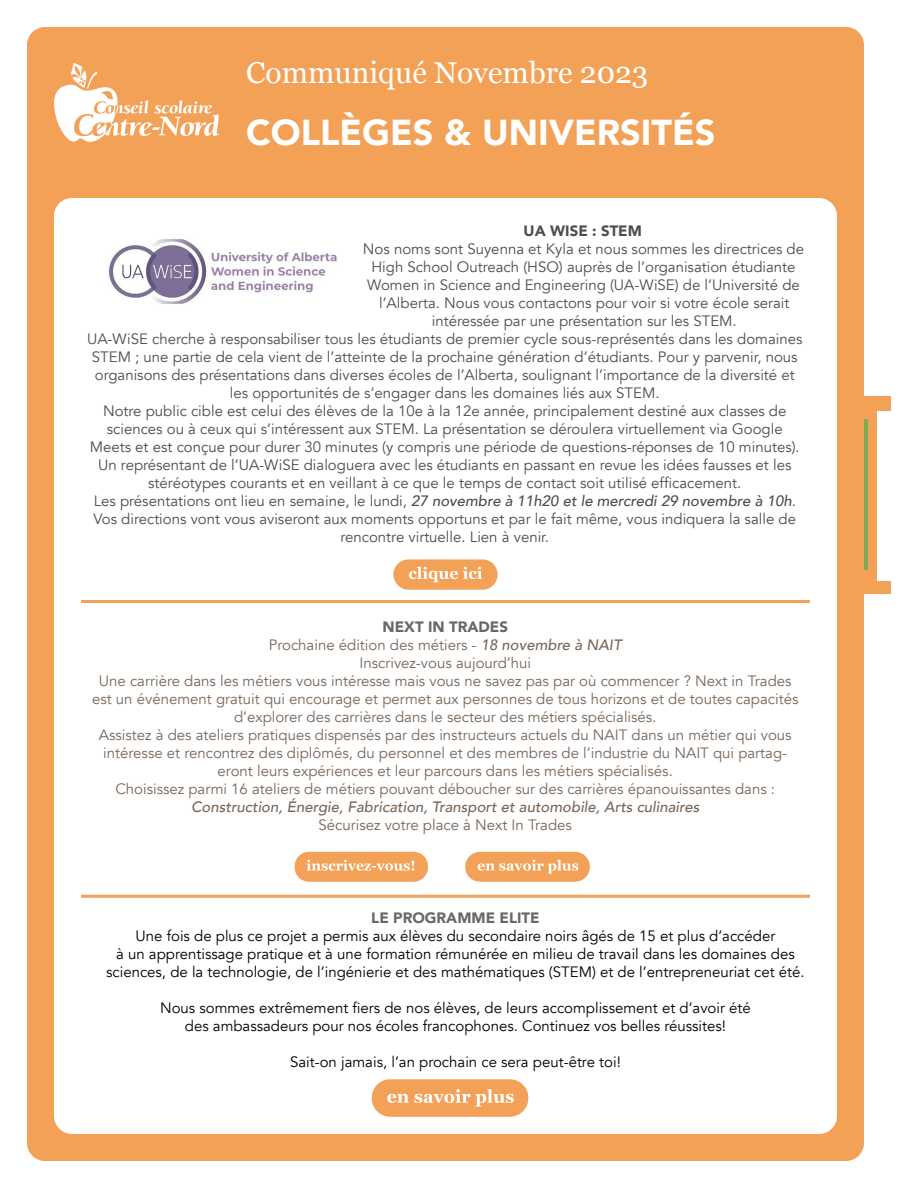
<style>
.page{position:relative;width:918px;height:1188px;background:#fff}
.page>*{position:absolute;margin:0;border:0;box-sizing:border-box;transform-origin:0 0}
.t1{font:900 36px "Avenir";color:#fff}
.t2{font:30px "Georgia";color:#fff}
.t3{font:15px "Avenir";color:#4d4d4f}
.t4{font:15px/18px "Avenir";color:#77675b;text-align:center}
.t5{font:15px/18px "Avenir";color:#010000;text-align:center}
.t6{font:italic 500 15px "Avenir";color:#77675b}
.t7{font:900 15px "Avenir";color:#666767}
.t8{font:900 15px "Avenir";color:#4d4d4f}
.s1{font-weight:500;font-style:italic}
.s2{font-weight:900;color:#666767}
</style>
<div class="page">
<div style="left:837px;top:396px;width:54px;height:14px;background:#f3a156"></div>
<div style="left:854px;top:407px;width:22px;height:177px;background:#f3a156"></div>
<div style="left:837px;top:582px;width:54px;height:12px;background:#f3a156"></div>
<div style="left:837px;top:420px;width:30px;height:150px;background:#82a856"></div>
<div style="left:27px;top:27px;width:837px;height:1134px;background:#f3a156;border-radius:18px"></div>
<div style="left:54px;top:198px;width:783px;height:936px;background:#fff;border-radius:18px"></div>
<svg style="left:54px;top:63px;width:165px;height:79px"></svg>
<img style="left:108px;top:239px;width:229px;height:65px">
<svg style="left:393px;top:559px;width:105px;height:31px;background:#f5b376"></svg>
<hr style="left:81px;top:600px;width:729px;height:3px;background:#f3a156">
<hr style="left:81px;top:895px;width:729px;height:3px;background:#f3a156">
<svg style="left:465px;top:852px;width:125px;height:30px;background:#f4af70"></svg>
<svg style="left:294px;top:852px;width:134px;height:30px;background:#f4af6f"></svg>
<svg style="left:372px;top:1079px;width:156px;height:38px;background:#f4af70"></svg>
<h2 class="t2" style="left:246px;top:51px;width:404px">Communiqué Novembre 2023</h2>
<h1 class="t1" style="left:246px;top:102px;width:471px">COLLÈGES &amp; UNIVERSITÉS</h1>
<p class="t8" style="left:524px;top:218px;width:120px">UA WISE : STEM</p>
<p class="t3" style="left:363px;top:240px;width:443px">Nos noms sont Suyenna et Kyla et nous sommes les directrices de</p>
<p class="t3" style="left:371px;top:258px;width:426px">High School Outreach (HSO) auprès de l’organisation étudiante</p>
<p class="t3" style="left:367px;top:276px;width:434px">Women in Science and Engineering (UA-WiSE) de l’Université de</p>
<p class="t3" style="left:379px;top:294px;width:412px">l’Alberta. Nous vous contactons pour voir si votre école serait</p>
<p class="t3" style="left:432px;top:312px;width:307px">intéressée par une présentation sur les STEM.</p>
<p class="t3" style="left:87px;top:330px;width:717px">UA-WiSE cherche à responsabiliser tous les étudiants de premier cycle sous-représentés dans les domaines</p>
<p class="t3" style="left:92px;top:348px;width:707px">STEM ; une partie de cela vient de l’atteinte de la prochaine génération d’étudiants. Pour y parvenir, nous</p>
<p class="t3" style="left:95px;top:366px;width:701px">organisons des présentations dans diverses écoles de l’Alberta, soulignant l’importance de la diversité et</p>
<p class="t3" style="left:230px;top:384px;width:431px">les opportunités de s’engager dans les domaines liés aux STEM.</p>
<p class="t3" style="left:103px;top:402px;width:685px">Notre public cible est celui des élèves de la 10e à la 12e année, principalement destiné aux classes de</p>
<p class="t3" style="left:107px;top:420px;width:677px">sciences ou à ceux qui s’intéressent aux STEM. La présentation se déroulera virtuellement via Google</p>
<p class="t3" style="left:90px;top:438px;width:712px">Meets et est conçue pour durer 30 minutes (y compris une période de questions-réponses de 10 minutes).</p>
<p class="t3" style="left:98px;top:456px;width:695px">Un représentant de l’UA-WiSE dialoguera avec les étudiants en passant en revue les idées fausses et les</p>
<p class="t3" style="left:148px;top:474px;width:595px">stéréotypes courants et en veillant à ce que le temps de contact soit utilisé efficacement.</p>
<p class="t3" style="left:94px;top:492px;width:704px">Les présentations ont lieu en semaine, le lundi, <span class="s1">27 novembre à 11h20 et le mercredi 29 novembre à 10h</span>.</p>
<p class="t3" style="left:94px;top:510px;width:704px">Vos directions vont vous aviseront aux moments opportuns et par le fait même, vous indiquera la salle de</p>
<p class="t3" style="left:340px;top:528px;width:210px">rencontre virtuelle. Lien à venir.</p>
<p class="t4" style="left:92px;top:618px;width:708px"><span class="s2">NEXT IN TRADES<br></span>Prochaine édition des métiers - <span class="s1">18 novembre à NAIT<br></span>Inscrivez-vous aujourd’hui<br>Une carrière dans les métiers vous intéresse mais vous ne savez pas par où commencer ? Next in Trades est un événement gratuit qui encourage et permet aux personnes de tous horizons et de toutes capacités d’explorer des carrières dans le secteur des métiers spécialisés.<br>Assistez à des ateliers pratiques dispensés par des instructeurs actuels du NAIT dans un métier qui vous intéresse et rencontrez des diplômés, du personnel et des membres de l’industrie du NAIT qui partag&shy;eront leurs expériences et leur parcours dans les métiers spécialisés.<br>Choisissez parmi 16 ateliers de métiers pouvant déboucher sur des carrières épanouissantes dans :</p>
<p class="t6" style="left:191px;top:797px;width:510px">Construction, Énergie, Fabrication, Transport et automobile, Arts culinaires</p>
<p class="t4" style="left:319px;top:816px;width:255px">Sécurisez votre place à Next In Trades</p>
<p class="t7" style="left:371px;top:905px;width:170px">LE PROGRAMME ELITE</p>
<p class="t5" style="left:106px;top:927px;width:700px">Une fois de plus ce projet a permis aux élèves du secondaire noirs âgés de 15 et plus d’accéder<br>à un apprentissage pratique et à une formation rémunérée en milieu de travail dans les domaines des sciences, de la technologie, de l’ingénierie et des mathématiques (STEM) et de l’entrepreneuriat cet été.</p>
<p class="t5" style="left:160px;top:999px;width:592px">Nous sommes extrêmement fiers de nos élèves, de leurs accomplissement et d’avoir été des ambassadeurs pour nos écoles francophones. Continuez vos belles réussites!</p>
<p class="t5" style="left:290px;top:1053px;width:332px">Sait-on jamais, l’an prochain ce sera peut-être toi!</p>
</div>
